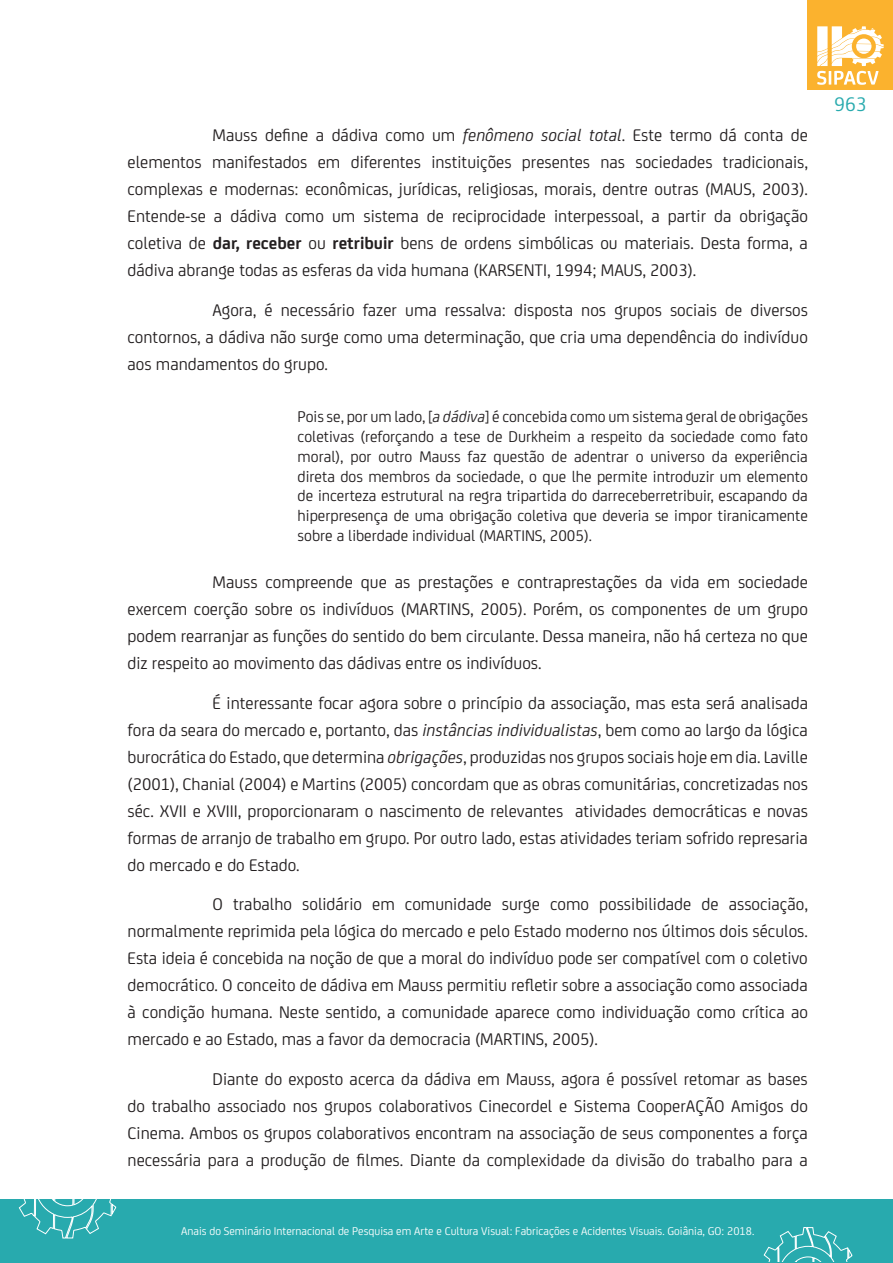
<style>
.page{position:relative;width:893px;height:1263px;background:#fff}
.page>*{position:absolute;margin:0;border:0;box-sizing:border-box;transform-origin:0 0}
.t1{font:21px "FS Joey";color:#28aaae}
.texto_corrido{font:18px/27px "FS Joey";color:#231f20;text-align:justify}
.citações{font:16.5px/19.8px "FS Joey";color:#231f20;text-align:justify}
.t2{font:12px "FS Joey";color:#fff}
.s1{font-style:italic}
.s2{font-weight:700}
</style>
<div class="page">
<div style="left:808px;top:0;width:85px;height:89px;background:#fbb22e"></div>
<svg style="left:817px;top:26px;width:67px;height:59px"></svg>
<div style="left:0;top:1199px;width:893px;height:64px;background:#28aaae"></div>
<svg style="left:18px;top:1199px;width:99px;height:40px"></svg>
<svg style="left:763px;top:1227px;width:90px;height:35px"></svg>
<p class="texto_corrido" style="left:128px;top:121px;width:682px;text-indent:85px">Mauss define a dádiva como um <span class="s1">fenômeno social total</span>. Este termo dá conta de elementos manifestados em diferentes instituições presentes nas sociedades tradicionais, complexas e modernas: econômicas, jurídicas, religiosas, morais, dentre outras (MAUS, 2003).<br>Entende-se a dádiva como um sistema de reciprocidade interpessoal, a partir da obrigação coletiva de <span class="s2">dar, receber</span> ou <span class="s2">retribuir</span> bens de ordens simbólicas ou materiais. Desta forma, a dádiva abrange todas as esferas da vida humana (KARSENTI, 1994; MAUS, 2003).</p>
<p class="texto_corrido" style="left:128px;top:295px;width:682px;text-indent:85px">Agora, é necessário fazer uma ressalva: disposta nos grupos sociais de diversos contornos, a dádiva não surge como uma determinação, que cria uma dependência do indivíduo aos mandamentos do grupo.</p>
<p class="citações" style="left:298px;top:406px;width:512px">Pois se, por um lado, [<span class="s1">a dádiva</span>] é concebida como um sistema geral de obrigações coletivas (reforçando a tese de Durkheim a respeito da sociedade como fato moral), por outro Mauss faz questão de adentrar o universo da experiência direta dos membros da sociedade, o que lhe permite introduzir um elemento de incerteza estrutural na regra tripartida do darreceberretribuir, escapando da hiperpresença de uma obrigação coletiva que deveria se impor tiranicamente sobre a liberdade individual (MARTINS, 2005).</p>
<p class="texto_corrido" style="left:128px;top:567px;width:682px;text-indent:85px">Mauss compreende que as prestações e contraprestações da vida em sociedade exercem coerção sobre os indivíduos (MARTINS, 2005). Porém, os componentes de um grupo podem rearranjar as funções do sentido do bem circulante. Dessa maneira, não há certeza no que diz respeito ao movimento das dádivas entre os indivíduos.</p>
<p class="texto_corrido" style="left:128px;top:688px;width:682px;text-indent:85px">É interessante focar agora sobre o princípio da associação, mas esta será analisada fora da seara do mercado e, portanto, das <span class="s1">instâncias individualistas</span>, bem como ao largo da lógica burocrática do Estado, que determina <span class="s1">obrigações</span>, produzidas nos grupos sociais hoje em dia. Laville (2001), Chanial (2004) e Martins (2005) concordam que as obras comunitárias, concretizadas nos séc. XVII e XVIII, proporcionaram o nascimento de relevantes atividades democráticas e novas formas de arranjo de trabalho em grupo. Por outro lado, estas atividades teriam sofrido represaria do mercado e do Estado.</p>
<p class="texto_corrido" style="left:128px;top:890px;width:682px;text-indent:85px">O trabalho solidário em comunidade surge como possibilidade de associação, normalmente reprimida pela lógica do mercado e pelo Estado moderno nos últimos dois séculos.<br>Esta ideia é concebida na noção de que a moral do indivíduo pode ser compatível com o coletivo democrático. O conceito de dádiva em Mauss permitiu refletir sobre a associação como associada à condição humana. Neste sentido, a comunidade aparece como individuação como crítica ao mercado e ao Estado, mas a favor da democracia (MARTINS, 2005).</p>
<p class="texto_corrido" style="left:128px;top:1065px;width:682px;text-indent:85px">Diante do exposto acerca da dádiva em Mauss, agora é possível retomar as bases do trabalho associado nos grupos colaborativos Cinecordel e Sistema CooperAÇÃO Amigos do Cinema. Ambos os grupos colaborativos encontram na associação de seus componentes a força necessária para a produção de filmes. Diante da complexidade da divisão do trabalho para a</p>
<p class="t2" style="left:181px;top:1223px;width:575px">Anais do Seminário Internacional de Pesquisa em Arte e Cultura Visual: Fabricações e Acidentes Visuais. Goiânia, GO: 2018.</p>
<p class="t1" style="left:834px;top:90px;width:34px">963</p>
</div>
